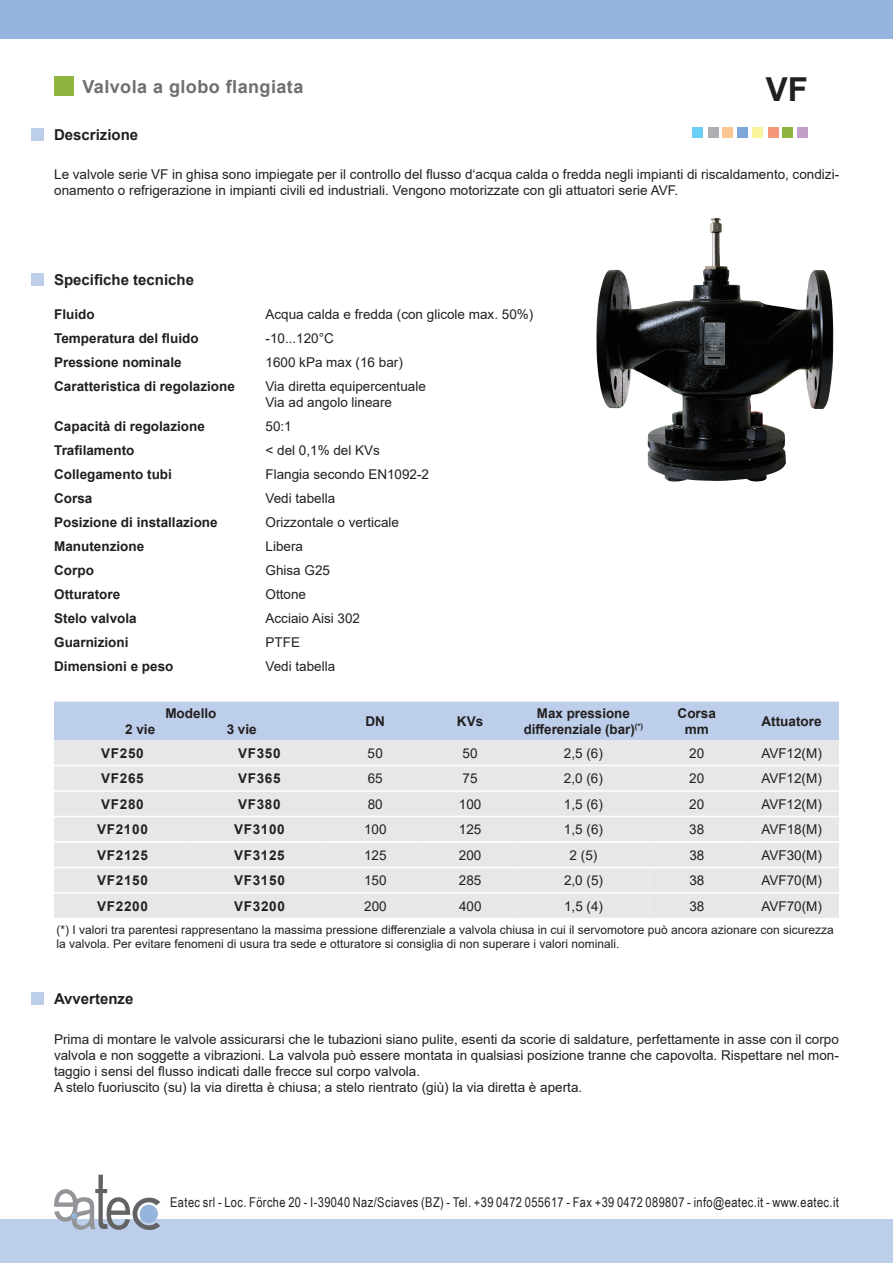
<style>
.page{position:relative;width:893px;height:1263px;background:#fff}
.page>*{position:absolute;margin:0;border:0;box-sizing:border-box;transform-origin:0 0}
.t1{font:700 33px "Arial";color:#231f20}
.t2{font:700 18px "Arial";letter-spacing:.025em;color:#6c6e70}
.t3{font:700 15px "Arial";color:#231f20}
.t4{font:13.5px/24px "Arial";color:#231f20}
.t5{font:700 13.5px/24px "Arial";color:#231f20;text-align:center}
.t6{font:13.5px "Arial Narrow";letter-spacing:.03em;color:#231f20}
.t7{font:12px/14.4px "Arial";color:#231f20}
</style>
<div class="page">
<div style="left:0;top:0;width:893px;height:39px;background:#95b5de"></div>
<div style="left:0;top:1219px;width:893px;height:44px;background:#bccee9"></div>
<svg style="left:54px;top:1175px;width:106px;height:55px"></svg>
<div style="left:692px;top:128px;width:11px;height:10px;background:#6bcff6"></div>
<div style="left:782px;top:128px;width:11px;height:10px;background:#8eb63e"></div>
<div style="left:797px;top:128px;width:11px;height:10px;background:#c29ec9"></div>
<div style="left:768px;top:128px;width:10px;height:10px;background:#f6977a"></div>
<div style="left:752px;top:128px;width:11px;height:10px;background:#f9f59f"></div>
<div style="left:723px;top:128px;width:10px;height:10px;background:#fcc691"></div>
<div style="left:708px;top:128px;width:10px;height:10px;background:#adaeb2"></div>
<div style="left:738px;top:128px;width:10px;height:10px;background:#7ca7d8"></div>
<div style="left:31px;top:128px;width:13px;height:12px;background:#bccee9"></div>
<div style="left:54px;top:77px;width:19px;height:19px;background:#8eb63e"></div>
<div style="left:31px;top:273px;width:13px;height:13px;background:#bccee9"></div>
<div style="left:54px;top:702px;width:785px;height:38px;background:#bccee9"></div>
<div style="left:54px;top:740px;width:785px;height:178px;background:#e6e7e9"></div>
<div style="left:517px;top:868px;width:132px;height:50px;background:#e6e7e9"></div>
<hr style="left:54px;top:765px;width:137px;height:1px;background:#fff">
<hr style="left:191px;top:765px;width:137px;height:1px;background:#fff">
<hr style="left:328px;top:765px;width:95px;height:1px;background:#fff">
<hr style="left:423px;top:765px;width:94px;height:1px;background:#fff">
<hr style="left:517px;top:765px;width:132px;height:1px;background:#fff">
<hr style="left:649px;top:765px;width:95px;height:1px;background:#fff">
<hr style="left:744px;top:765px;width:95px;height:1px;background:#fff">
<hr style="left:54px;top:790px;width:137px;height:2px;background:#fff">
<hr style="left:191px;top:790px;width:137px;height:2px;background:#fff">
<hr style="left:328px;top:790px;width:95px;height:2px;background:#fff">
<hr style="left:423px;top:790px;width:94px;height:2px;background:#fff">
<hr style="left:517px;top:790px;width:132px;height:2px;background:#fff">
<hr style="left:649px;top:790px;width:95px;height:2px;background:#fff">
<hr style="left:744px;top:790px;width:95px;height:2px;background:#fff">
<hr style="left:54px;top:816px;width:137px;height:1px;background:#fff">
<hr style="left:191px;top:816px;width:137px;height:1px;background:#fff">
<hr style="left:328px;top:816px;width:95px;height:1px;background:#fff">
<hr style="left:423px;top:816px;width:94px;height:1px;background:#fff">
<hr style="left:517px;top:816px;width:132px;height:1px;background:#fff">
<hr style="left:649px;top:816px;width:95px;height:1px;background:#fff">
<hr style="left:744px;top:816px;width:95px;height:1px;background:#fff">
<hr style="left:54px;top:841px;width:137px;height:2px;background:#fff">
<hr style="left:191px;top:841px;width:137px;height:2px;background:#fff">
<hr style="left:328px;top:841px;width:95px;height:2px;background:#fff">
<hr style="left:423px;top:841px;width:94px;height:2px;background:#fff">
<hr style="left:517px;top:841px;width:132px;height:2px;background:#fff">
<hr style="left:649px;top:841px;width:95px;height:2px;background:#fff">
<hr style="left:744px;top:841px;width:95px;height:2px;background:#fff">
<hr style="left:54px;top:867px;width:137px;height:1px;background:#fff">
<hr style="left:191px;top:867px;width:137px;height:1px;background:#fff">
<hr style="left:328px;top:867px;width:95px;height:1px;background:#fff">
<hr style="left:423px;top:867px;width:94px;height:1px;background:#fff">
<hr style="left:517px;top:867px;width:132px;height:1px;background:#fff">
<hr style="left:649px;top:867px;width:95px;height:1px;background:#fff">
<hr style="left:744px;top:867px;width:95px;height:1px;background:#fff">
<hr style="left:54px;top:892px;width:137px;height:2px;background:#fff">
<hr style="left:191px;top:892px;width:137px;height:2px;background:#fff">
<hr style="left:328px;top:892px;width:95px;height:2px;background:#fff">
<hr style="left:423px;top:892px;width:94px;height:2px;background:#fff">
<hr style="left:517px;top:892px;width:132px;height:2px;background:#fff">
<hr style="left:649px;top:892px;width:95px;height:2px;background:#fff">
<hr style="left:744px;top:892px;width:95px;height:2px;background:#fff">
<img style="left:596px;top:218px;width:190px;height:264px">
<div style="left:31px;top:992px;width:13px;height:13px;background:#bccee9"></div>
<h2 class="t2" style="left:82px;top:74px;width:222px">Valvola a globo flangiata</h2>
<p class="t3" style="left:54px;top:124px;width:86px">Descrizione</p>
<h1 class="t1" style="left:766px;top:66px;width:44px">VF</h1>
<p class="t4" style="left:54px;top:166px;width:786px;line-height:16.2px">Le valvole serie VF in ghisa sono impiegate per il controllo del flusso d‘acqua calda o fredda negli impianti di riscaldamento, condizi&shy;onamento o refrigerazione in impianti civili ed industriali. Vengono motorizzate con gli attuatori serie AVF.</p>
<p class="t3" style="left:54px;top:269px;width:142px">Specifiche tecniche</p>
<p class="t5" style="left:54px;top:302px;width:182px;text-align:left">Fluido<br>Temperatura del fluido<br>Pressione nominale<br>Caratteristica di regolazione</p>
<p class="t5" style="left:54px;top:414px;width:165px;text-align:left">Capacità di regolazione<br>Trafilamento<br>Collegamento tubi<br>Corsa<br>Posizione di installazione<br>Manutenzione<br>Corpo<br>Otturatore<br>Stelo valvola<br>Guarnizioni<br>Dimensioni e peso</p>
<p class="t4" style="left:266px;top:302px;width:269px">Acqua calda e fredda (con glicole max. 50%) -10...120°C<br>1600 kPa max (16 bar)<br>Via diretta equipercentuale</p>
<p class="t4" style="left:266px;top:390px;width:165px">Via ad angolo lineare<br>50:1<br>&lt; del 0,1% del KVs<br>Flangia secondo EN1092-2<br>Vedi tabella<br>Orizzontale o verticale<br>Libera<br>Ghisa G25<br>Ottone<br>Acciaio Aisi 302<br>PTFE<br>Vedi tabella</p>
<p class="t5" style="left:165px;top:701px;width:53px">Modello</p>
<p class="t5" style="left:125px;top:717px;width:32px">2 vie</p>
<p class="t5" style="left:227px;top:717px;width:32px">3 vie</p>
<p class="t5" style="left:365px;top:709px;width:21px">DN</p>
<p class="t5" style="left:457px;top:709px;width:28px">KVs</p>
<p class="t5" style="left:524px;top:705px;width:121px;line-height:16.2px">Max pressione differenziale (bar)<sup>(*)</sup></p>
<p class="t5" style="left:678px;top:705px;width:40px;line-height:16.2px">Corsa mm</p>
<p class="t5" style="left:761px;top:709px;width:62px">Attuatore</p>
<p class="t5" style="left:101px;top:741px;width:44px">VF250</p>
<p class="t5" style="left:238px;top:741px;width:44px">VF350</p>
<p class="t4" style="left:368px;top:741px;width:17px">50</p>
<p class="t4" style="left:463px;top:741px;width:17px">50</p>
<p class="t4" style="left:564px;top:741px;width:41px">2,5 (6)</p>
<p class="t4" style="left:689px;top:741px;width:17px">20</p>
<p class="t4" style="left:761px;top:741px;width:62px">AVF12(M)</p>
<p class="t5" style="left:101px;top:766px;width:44px">VF265</p>
<p class="t5" style="left:238px;top:766px;width:44px">VF365</p>
<p class="t4" style="left:368px;top:766px;width:17px">65</p>
<p class="t4" style="left:463px;top:766px;width:17px">75</p>
<p class="t4" style="left:564px;top:766px;width:41px">2,0 (6)</p>
<p class="t4" style="left:689px;top:766px;width:17px">20</p>
<p class="t4" style="left:761px;top:766px;width:62px">AVF12(M)</p>
<p class="t5" style="left:101px;top:792px;width:44px">VF280</p>
<p class="t5" style="left:238px;top:792px;width:44px">VF380</p>
<p class="t4" style="left:368px;top:792px;width:17px">80</p>
<p class="t4" style="left:459px;top:792px;width:24px">100</p>
<p class="t4" style="left:564px;top:792px;width:41px">1,5 (6)</p>
<p class="t4" style="left:689px;top:792px;width:17px">20</p>
<p class="t4" style="left:761px;top:792px;width:62px">AVF12(M)</p>
<p class="t5" style="left:97px;top:817px;width:52px">VF2100</p>
<p class="t5" style="left:234px;top:817px;width:52px">VF3100</p>
<p class="t4" style="left:364px;top:817px;width:24px">100</p>
<p class="t4" style="left:459px;top:817px;width:24px">125</p>
<p class="t4" style="left:564px;top:817px;width:41px">1,5 (6)</p>
<p class="t4" style="left:689px;top:817px;width:17px">38</p>
<p class="t4" style="left:761px;top:817px;width:62px">AVF18(M)</p>
<p class="t5" style="left:97px;top:843px;width:52px">VF2125</p>
<p class="t5" style="left:234px;top:843px;width:52px">VF3125</p>
<p class="t4" style="left:364px;top:843px;width:24px">125</p>
<p class="t4" style="left:459px;top:843px;width:24px">200</p>
<p class="t4" style="left:570px;top:843px;width:29px">2 (5)</p>
<p class="t4" style="left:689px;top:843px;width:17px">38</p>
<p class="t4" style="left:761px;top:843px;width:62px">AVF30(M)</p>
<p class="t5" style="left:97px;top:868px;width:52px">VF2150</p>
<p class="t5" style="left:234px;top:868px;width:52px">VF3150</p>
<p class="t4" style="left:364px;top:868px;width:24px">150</p>
<p class="t4" style="left:459px;top:868px;width:24px">285</p>
<p class="t4" style="left:564px;top:868px;width:41px">2,0 (5)</p>
<p class="t4" style="left:689px;top:868px;width:17px">38</p>
<p class="t4" style="left:761px;top:868px;width:62px">AVF70(M)</p>
<p class="t5" style="left:97px;top:894px;width:52px">VF2200</p>
<p class="t5" style="left:234px;top:894px;width:52px">VF3200</p>
<p class="t4" style="left:364px;top:894px;width:24px">200</p>
<p class="t4" style="left:459px;top:894px;width:24px">400</p>
<p class="t4" style="left:564px;top:894px;width:41px">1,5 (4)</p>
<p class="t4" style="left:689px;top:894px;width:17px">38</p>
<p class="t4" style="left:761px;top:894px;width:62px">AVF70(M)</p>
<p class="t7" style="left:57px;top:922px;width:779px">(*) I valori tra parentesi rappresentano la massima pressione differenziale a valvola chiusa in cui il servomotore può ancora azionare con sicurezza la valvola. Per evitare fenomeni di usura tra sede e otturatore si consiglia di non superare i valori nominali.</p>
<p class="t3" style="left:54px;top:988px;width:81px">Avvertenze</p>
<p class="t4" style="left:54px;top:1031px;width:786px;line-height:16.2px">Prima di montare le valvole assicurarsi che le tubazioni siano pulite, esenti da scorie di saldature, perfettamente in asse con il corpo valvola e non soggette a vibrazioni. La valvola può essere montata in qualsiasi posizione tranne che capovolta. Rispettare nel mon&shy;taggio i sensi del flusso indicati dalle frecce sul corpo valvola.<br>A stelo fuoriuscito (su) la via diretta è chiusa; a stelo rientrato (giù) la via diretta è aperta.</p>
<p class="t6" style="left:170px;top:1193px;width:670px">Eatec srl - Loc. Förche 20 - I-39040 Naz/Sciaves (BZ) - Tel. +39 0472 055617 - Fax +39 0472 089807 - info@eatec.it - www.eatec.it</p>
</div>
